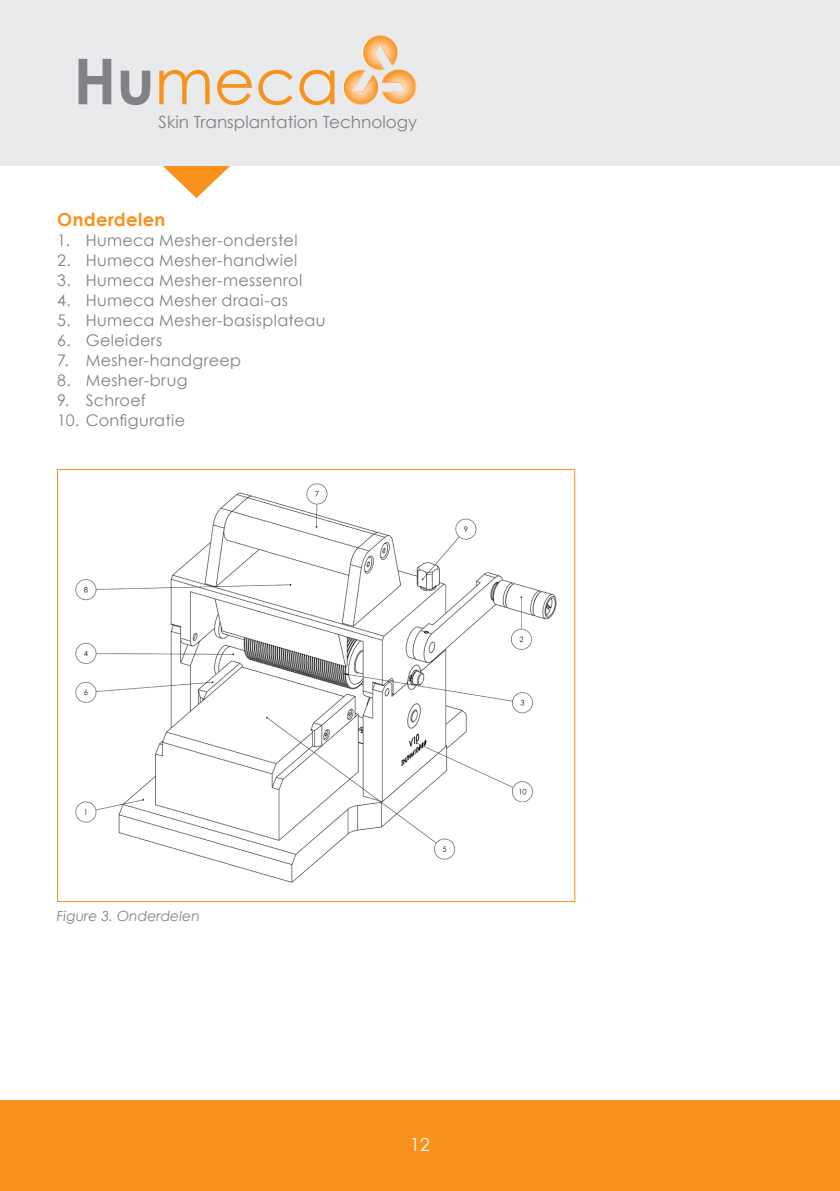
<style>
.page{position:relative;width:840px;height:1191px;background:#fff}
.page>*{position:absolute;margin:0;border:0;box-sizing:border-box;transform-origin:0 0}
.t1{font:63.2px "Century Gothic";color:#f7931d}
.t2{font:35.2px "Century Gothic";color:#f58e23}
.t3{font:700 18px "Century Gothic";letter-spacing:.015em;color:#f7931d}
.t4{font:18px "Century Gothic";color:#fff}
.t5{font:16.8px "Century Gothic";color:#808285}
.t6{font:16px "Century Gothic";letter-spacing:.02em;color:#808285}
.t7{font:italic 14px "Century Gothic";color:#808285}
.s1{font-weight:700;color:#808285}
.s2{font-weight:700;color:#919398}
</style>
<div class="page">
<svg style="left:163px;top:166px;width:67px;height:32px"></svg>
<div style="left:0;top:0;width:839px;height:166px;background:#e9eaeb"></div>
<svg style="left:343px;top:35px;width:73px;height:70px"></svg>
<div style="left:0;top:1100px;width:839px;height:91px;background:#f7931d"></div>
<img style="left:75px;top:483px;width:482px;height:400px">
<p class="t1" style="left:73px;top:43px;width:267px"><span class="s1">Hu</span>meca</p>
<p class="t2" style="left:70px;top:80px;width:149px"><span class="s2">Hu</span>meca</p>
<p class="t5" style="left:158px;top:112px;width:260px">Skin Transplantation Technology</p>
<p class="t3" style="left:57px;top:206px;width:110px">Onderdelen</p>
<p class="t6" style="left:57px;top:229px;width:242px">1. Humeca Mesher-onderstel</p>
<p class="t6" style="left:57px;top:249px;width:241px">2. Humeca Mesher-handwiel</p>
<p class="t6" style="left:57px;top:269px;width:246px">3. Humeca Mesher-messenrol</p>
<p class="t6" style="left:57px;top:289px;width:232px">4. Humeca Mesher draai-as</p>
<p class="t6" style="left:57px;top:309px;width:269px">5. Humeca Mesher-basisplateau</p>
<p class="t6" style="left:57px;top:329px;width:107px">6. Geleiders</p>
<p class="t6" style="left:57px;top:349px;width:185px">7. Mesher-handgreep</p>
<p class="t6" style="left:57px;top:369px;width:131px">8. Mesher-brug</p>
<p class="t6" style="left:57px;top:389px;width:90px">9. Schroef</p>
<p class="t6" style="left:57px;top:409px;width:129px">10. Configuratie</p>
<p class="t7" style="left:57px;top:906px;width:144px">Figure 3. Onderdelen</p>
<p class="t4" style="left:410px;top:1131px;width:21px">12</p>
</div>
